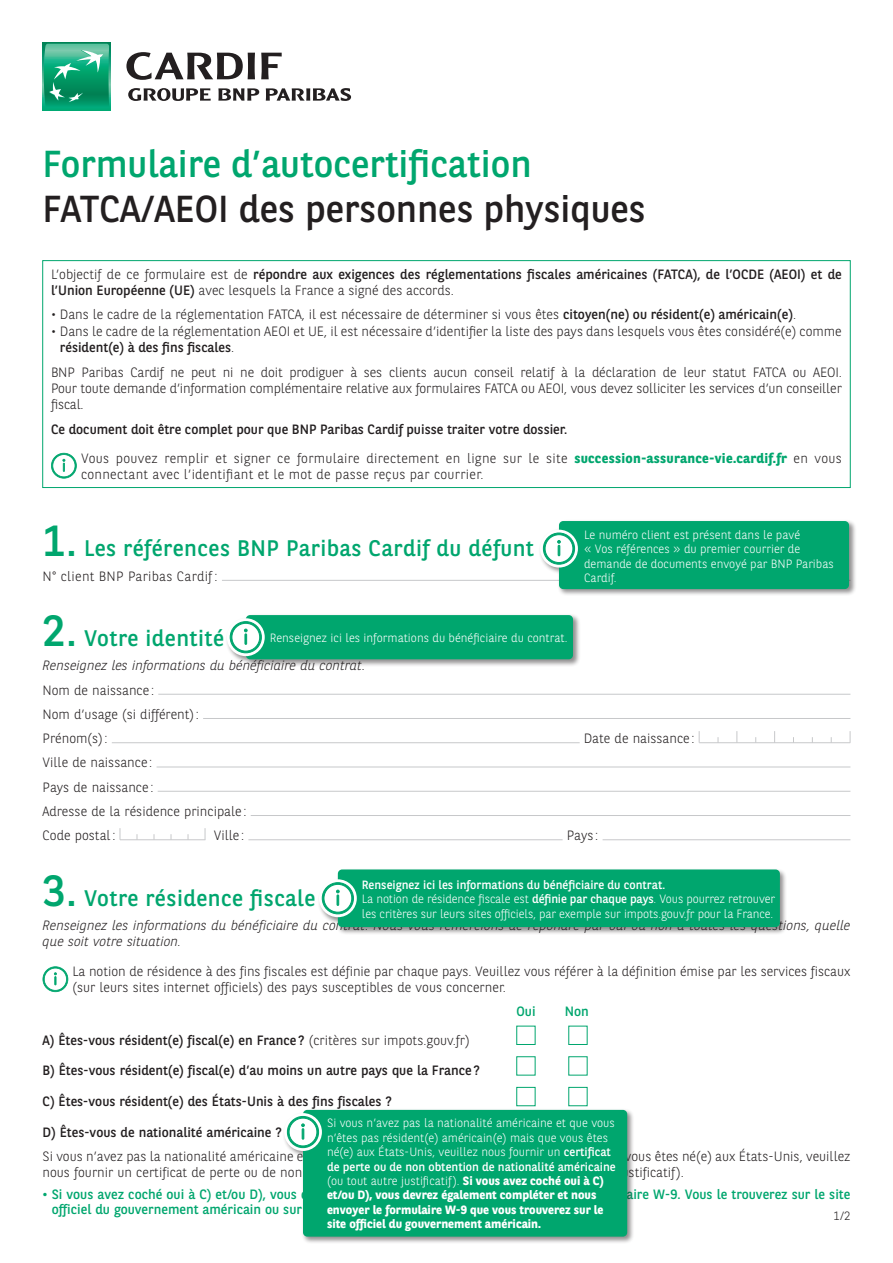
<style>
.page{position:relative;width:893px;height:1263px;background:#fff}
.page>*{position:absolute;margin:0;border:0;box-sizing:border-box;transform-origin:0 0}
.t1{font:37.5px "BNPP Sans";color:#231f20}
.t2{font:37.5px "BNPP Sans";color:#00a66e}
.t3{font:22.5px "BNPP Sans";letter-spacing:.02em;color:#00a66e}
.t4{font:300 13.5px/24.3px "BNPP Sans";color:#231f20}
.t5{font:13.5px/16.2px "BNPP Sans";color:#231f20}
.t6{font:13.5px/15.8px "BNPP Sans";color:#00a66e}
.t7{font:italic 300 13.5px/15.8px "BNPP Sans";color:#231f20}
.t8{font:300 13.5px "BNPP Sans";letter-spacing:.02em;color:#231f20}
.t9{font:300 12px/14.4px "BNPP Sans";color:#fff}
.t10{font:300 12px "BNPP Sans";color:#231f20}
.s1{font-weight:300}
.s2{font-weight:400}
.s3{font-weight:700;color:#00a66e}
.s4{font-size:43.5px}
.s5{font-weight:700}
</style>
<div class="page">
<svg style="left:43px;top:43px;width:68px;height:68px"></svg>
<svg style="left:44px;top:44px;width:65px;height:64px;background:#2cab82"></svg>
<svg style="left:128px;top:88px;width:83px;height:13px"></svg>
<svg style="left:218px;top:88px;width:41px;height:13px"></svg>
<svg style="left:266px;top:88px;width:85px;height:13px"></svg>
<svg style="left:126px;top:52px;width:129px;height:28px"></svg>
<svg style="left:261px;top:53px;width:21px;height:26px"></svg>
<svg style="left:51px;top:453px;width:26px;height:26px"></svg>
<hr style="left:222px;top:580px;width:628px;height:1px;background:#c7c8ca">
<hr style="left:158px;top:694px;width:692px;height:1px;background:#c7c8ca">
<hr style="left:203px;top:718px;width:647px;height:1px;background:#c7c8ca">
<hr style="left:112px;top:742px;width:468px;height:1px;background:#c7c8ca">
<svg style="left:850px;top:731px;width:1px;height:12px"></svg>
<hr style="left:699px;top:742px;width:151px;height:1px;background:#c7c8ca">
<hr style="left:157px;top:767px;width:693px;height:1px;background:#c7c8ca">
<hr style="left:158px;top:791px;width:692px;height:1px;background:#c7c8ca">
<hr style="left:251px;top:815px;width:599px;height:1px;background:#c7c8ca">
<svg style="left:205px;top:828px;width:1px;height:12px"></svg>
<hr style="left:120px;top:839px;width:85px;height:1px;background:#c7c8ca">
<hr style="left:248px;top:839px;width:315px;height:1px;background:#c7c8ca">
<hr style="left:603px;top:839px;width:247px;height:1px;background:#c7c8ca">
<svg style="left:43px;top:966px;width:25px;height:26px"></svg>
<div style="left:517px;top:1026px;width:18px;height:19px;border:1px solid #00a66e"></div>
<div style="left:569px;top:1026px;width:18px;height:19px;border:1px solid #00a66e"></div>
<div style="left:517px;top:1087px;width:18px;height:19px;border:1px solid #00a66e"></div>
<div style="left:569px;top:1087px;width:18px;height:19px;border:1px solid #00a66e"></div>
<div style="left:43px;top:260px;width:807px;height:228px;border:1px solid #00a66e"></div>
<div style="left:538px;top:519px;width:318px;height:77px;background:#231f20;opacity:.5"></div>
<div style="left:559px;top:521px;width:290px;height:68px;background:#00a66e;border-radius:4px"></div>
<div style="left:540px;top:530px;width:38px;height:37px;background:#fff;border-radius:50%"></div>
<svg style="left:543px;top:532px;width:32px;height:33px"></svg>
<div style="left:225px;top:613px;width:355px;height:54px;background:#231f20;opacity:.5"></div>
<div style="left:246px;top:615px;width:327px;height:44px;background:#00a66e;border-radius:4px"></div>
<svg style="left:227px;top:618px;width:38px;height:38px"></svg>
<svg style="left:230px;top:621px;width:32px;height:32px"></svg>
<div style="left:317px;top:868px;width:471px;height:67px;background:#231f20;opacity:.5"></div>
<div style="left:338px;top:869px;width:442px;height:58px;background:#00a66e;border-radius:4px"></div>
<svg style="left:319px;top:879px;width:38px;height:38px"></svg>
<svg style="left:322px;top:882px;width:32px;height:32px"></svg>
<div style="left:282px;top:1108px;width:353px;height:136px;background:#231f20;opacity:.5"></div>
<div style="left:303px;top:1110px;width:324px;height:126px;background:#00a66e;border-radius:4px"></div>
<div style="left:284px;top:1113px;width:38px;height:38px;background:#fff;border-radius:50%"></div>
<svg style="left:287px;top:1116px;width:32px;height:32px"></svg>
<h1 class="t2" style="left:43px;top:138px;width:490px">Formulaire d’autocertification</h1>
<h1 class="t1" style="left:43px;top:183px;width:605px">FATCA/AEOI des personnes physiques</h1>
<p class="t5" style="left:51px;top:265px;width:792px"><span class="s1">L’objectif de ce formulaire est de</span> répondre aux exigences des réglementations fiscales américaines (FATCA), de l’OCDE (AEOI) et de l’Union Européenne (UE) <span class="s1">avec lesquels la France a signé des accords.</span></p>
<p class="t4" style="left:51px;top:302px;width:747px">• Dans le cadre de la réglementation FATCA, il est nécessaire de déterminer si vous êtes <span class="s2">citoyen(ne) ou résident(e) américain(e)</span>.</p>
<p class="t4" style="left:60px;top:322px;width:783px;line-height:16.2px;text-indent:-9px">• Dans le cadre de la réglementation AEOI et UE, il est nécessaire d’identifier la liste des pays dans lesquels vous êtes considéré(e) comme <span class="s2">résident(e) à des fins fiscales</span>.</p>
<p class="t4" style="left:51px;top:363px;width:792px;line-height:16.2px;text-align:justify">BNP Paribas Cardif ne peut ni ne doit prodiguer à ses clients aucun conseil relatif à la déclaration de leur statut FATCA ou AEOI.<br>Pour toute demande d’information complémentaire relative aux formulaires FATCA ou AEOI, vous devez solliciter les services d’un conseiller fiscal.</p>
<p class="t5" style="left:81px;top:414px;width:762px;line-height:29px;text-indent:-30px">Ce document doit être complet pour que BNP Paribas Cardif puisse traiter votre dossier.<br><span class="s1">Vous pouvez remplir et signer ce formulaire directement en ligne sur le site</span> <span class="s3">succession-assurance-vie.cardif.fr</span> <span class="s1">en vous</span></p>
<p class="t8" style="left:81px;top:465px;width:404px">connectant avec l’identifiant et le mot de passe reçus par courrier.</p>
<h2 class="t3" style="left:43px;top:533px;width:493px"><span class="s4">1.</span> Les références BNP Paribas Cardif du défunt</h2>
<p class="t8" style="left:43px;top:567px;width:177px">N° client BNP Paribas Cardif :</p>
<h2 class="t3" style="left:43px;top:623px;width:183px"><span class="s4">2.</span> Votre identité</h2>
<p class="t7" style="left:43px;top:657px;width:325px">Renseignez les informations du bénéficiaire du contrat.</p>
<p class="t4" style="left:43px;top:677px;width:158px">Nom de naissance :<br>Nom d’usage (si différent):<br>Prénom(s):</p>
<p class="t9" style="left:270px;top:630px;width:299px">Renseignez ici les informations du bénéficiaire du contrat.</p>
<p class="t9" style="left:584px;top:527px;width:251px">Le numéro client est présent dans le pavé<br>« Vos références » du premier courrier de demande de documents envoyé par BNP Paribas Cardif.</p>
<p class="t4" style="left:584px;top:726px;width:112px">Date de naissance :</p>
<p class="t4" style="left:43px;top:750px;width:206px">Ville de naissance :<br>Pays de naissance :<br>Adresse de la résidence principale :<br>Code postal:</p>
<p class="t4" style="left:214px;top:823px;width:32px">Ville :</p>
<p class="t4" style="left:567px;top:823px;width:33px">Pays :</p>
<h2 class="t3" style="left:43px;top:882px;width:274px"><span class="s4">3.</span> Votre résidence fiscale</h2>
<p class="t7" style="left:43px;top:916px;width:809px">Renseignez les informations du bénéficiaire du contrat. Nous vous remercions de répondre par oui ou non à toutes les questions, quelle que soit votre situation.</p>
<p class="t4" style="left:72px;top:963px;width:780px;line-height:15.8px">La notion de résidence à des fins fiscales est définie par chaque pays. Veuillez vous référer à la définition émise par les services fiscaux (sur leurs sites internet officiels) des pays susceptibles de vous concerner.</p>
<p class="t6" style="left:517px;top:1003px;width:21px">Oui</p>
<p class="t6" style="left:565px;top:1003px;width:26px">Non</p>
<p class="t5" style="left:43px;top:1031px;width:429px">A) Êtes-vous résident(e) fiscal(e) en France ? <span class="s1">(critères sur impots.gouv.fr)</span></p>
<p class="t5" style="left:43px;top:1062px;width:439px">B) Êtes-vous résident(e) fiscal(e) d’au moins un autre pays que la France?</p>
<p class="t5" style="left:43px;top:1092px;width:351px">C) Êtes-vous résident(e) des États-Unis à des fins fiscales ?</p>
<p class="t5" style="left:43px;top:1123px;width:241px">D) Êtes-vous de nationalité américaine ?</p>
<p class="t4" style="left:43px;top:1147px;width:809px;line-height:15.8px">Si vous n’avez pas la nationalité américaine et que vous n’êtes pas résident(e) américain(e) mais que vous êtes né(e) aux États-Unis, veuillez nous fournir un certificat de perte ou de non obtention de la nationalité américaine (ou tout autre justificatif).</p>
<p class="t6" style="left:52px;top:1185px;width:800px;text-indent:-9px">• Si vous avez coché oui à C) et/ou D), vous devrez également compléter et nous envoyer le formulaire W-9. Vous le trouverez sur le site officiel du gouvernement américain ou sur notre site succession-assurance-vie.cardif.fr.</p>
<p class="t9" style="left:362px;top:877px;width:415px"><span class="s2">Renseignez ici les informations du bénéficiaire du contrat.<br></span>La notion de résidence fiscale est <span class="s2">définie par chaque pays</span>. Vous pourrez retrouver les critères sur leurs sites officiels, par exemple sur impots.gouv.fr pour la France.</p>
<p class="t9" style="left:327px;top:1115px;width:290px">Si vous n’avez pas la nationalité américaine et que vous n’êtes pas résident(e) américain(e) mais que vous êtes né(e) aux États-Unis, veuillez nous fournir un <span class="s2">certificat de perte ou de non obtention de nationalité américaine </span>(ou tout autre justificatif). <span class="s5">Si vous avez coché oui à C) et/ou D), vous devrez également compléter et nous envoyer le formulaire W-9 que vous trouverez sur le site officiel du gouvernement américain.</span></p>
<p class="t10" style="left:834px;top:1208px;width:18px">1/2</p>
</div>
